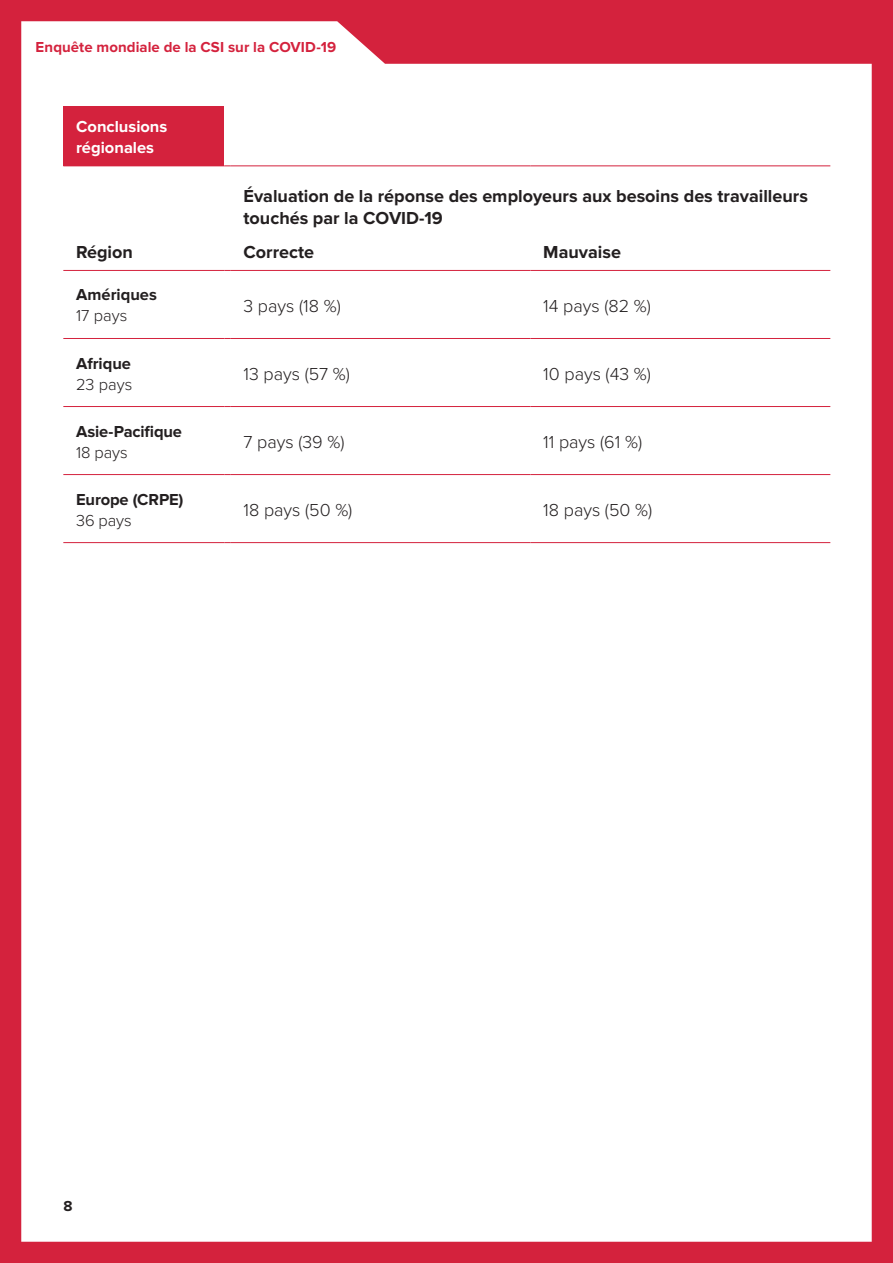
<style>
.page{position:relative;width:893px;height:1263px;background:#d4223d}
.page>*{position:absolute;margin:0;border:0;box-sizing:border-box;transform-origin:0 0}
.t1{font:700 18px/21.6px "Proxima Nova";color:#231f20}
.t2{font:300 18px "Proxima Nova";color:#231f20}
.t3{font:700 16.5px "Proxima Nova";letter-spacing:-.005em;color:#231f20}
.t4{font:300 16.5px "Proxima Nova";color:#231f20}
.t5{font:700 16.5px/21px "Proxima Nova";color:#fff}
.t6{font:700 15px "Proxima Nova";letter-spacing:.005em;color:#d4223d}
.t7{font:700 15px "Proxima Nova";color:#231f20}
</style>
<div class="page">
<div style="left:21px;top:21px;width:851px;height:1221px;background:#fff"></div>
<div style="left:63px;top:106px;width:161px;height:60px;background:#d4223d"></div>
<hr style="left:63px;top:338px;width:161px;height:1px;background:#d4223d">
<hr style="left:231px;top:338px;width:300px;height:1px;background:#d4223d">
<hr style="left:531px;top:338px;width:299px;height:1px;background:#d4223d">
<hr style="left:63px;top:406px;width:161px;height:1px;background:#d4223d">
<hr style="left:231px;top:406px;width:300px;height:1px;background:#d4223d">
<hr style="left:531px;top:406px;width:299px;height:1px;background:#d4223d">
<hr style="left:63px;top:474px;width:161px;height:1px;background:#d4223d">
<hr style="left:231px;top:474px;width:300px;height:1px;background:#d4223d">
<hr style="left:531px;top:474px;width:299px;height:1px;background:#d4223d">
<hr style="left:63px;top:542px;width:161px;height:1px;background:#d4223d">
<hr style="left:231px;top:542px;width:300px;height:1px;background:#d4223d">
<hr style="left:531px;top:542px;width:299px;height:1px;background:#d4223d">
<hr style="left:231px;top:165px;width:300px;height:1px;background:#d4223d">
<hr style="left:531px;top:165px;width:299px;height:1px;background:#d4223d">
<hr style="left:63px;top:270px;width:161px;height:1px;background:#d4223d">
<hr style="left:231px;top:270px;width:300px;height:1px;background:#d4223d">
<hr style="left:531px;top:270px;width:299px;height:1px;background:#d4223d">
<p class="t6" style="left:36px;top:39px;width:302px">Enquête mondiale de la CSI sur la COVID-19</p>
<p class="t5" style="left:76px;top:116px;width:93px">Conclusions régionales</p>
<p class="t1" style="left:244px;top:186px;width:566px">Évaluation de la réponse des employeurs aux besoins des travailleurs touchés par la COVID-19</p>
<p class="t1" style="left:76px;top:241px;width:58px">Région</p>
<p class="t1" style="left:244px;top:241px;width:72px">Correcte</p>
<p class="t1" style="left:543px;top:241px;width:79px">Mauvaise</p>
<p class="t3" style="left:76px;top:285px;width:82px">Amériques</p>
<p class="t4" style="left:76px;top:306px;width:53px">17 pays</p>
<p class="t2" style="left:244px;top:295px;width:99px">3 pays (18 %)</p>
<p class="t2" style="left:543px;top:295px;width:109px">14 pays (82 %)</p>
<p class="t3" style="left:76px;top:353px;width:56px">Afrique</p>
<p class="t4" style="left:76px;top:375px;width:58px">23 pays</p>
<p class="t3" style="left:76px;top:422px;width:108px">Asie-Pacifique</p>
<p class="t4" style="left:76px;top:443px;width:53px">18 pays</p>
<p class="t3" style="left:76px;top:490px;width:109px">Europe (CRPE)</p>
<p class="t4" style="left:76px;top:511px;width:57px">36 pays</p>
<p class="t2" style="left:244px;top:363px;width:108px">13 pays (57 %)</p>
<p class="t2" style="left:543px;top:363px;width:109px">10 pays (43 %)</p>
<p class="t2" style="left:244px;top:431px;width:102px">7 pays (39 %)</p>
<p class="t2" style="left:543px;top:431px;width:100px">11 pays (61 %)</p>
<p class="t2" style="left:244px;top:499px;width:110px">18 pays (50 %)</p>
<p class="t2" style="left:543px;top:499px;width:110px">18 pays (50 %)</p>
<p class="t7" style="left:63px;top:1197px;width:11px">8</p>
</div>
